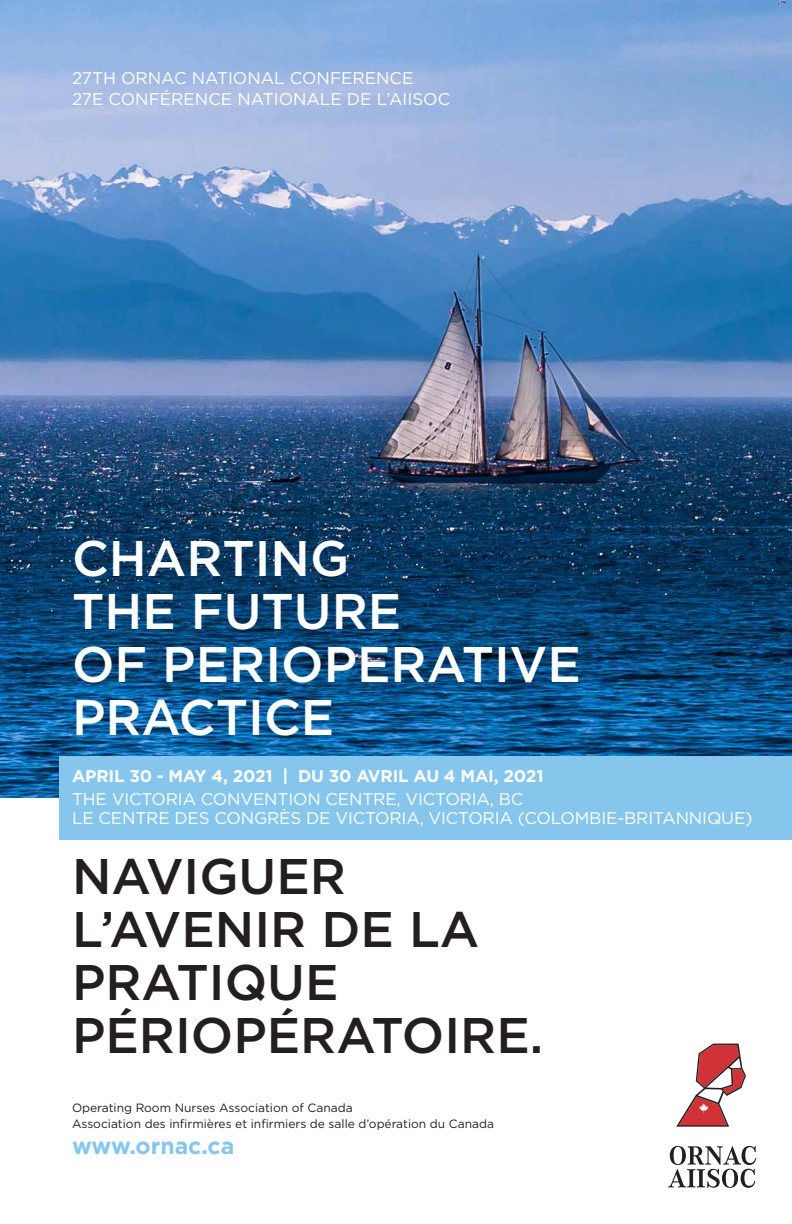
<style>
.page{position:relative;width:792px;height:1224px;background:#fff}
.page>*{position:absolute;margin:0;border:0;box-sizing:border-box;transform-origin:0 0}
.t1{font:500 50px/53px "Gotham";color:#231f20}
.t2{font:500 50px/53px "Gotham";color:#fff}
.t3{font:700 23px "Gotham";color:#86c6ed}
.t4{font:17px "Gotham";letter-spacing:-.01em;color:#fff}
.t5{font:700 17px "Gotham";letter-spacing:-.01em;color:#fff}
.t6{font:12px/16px "Gotham";color:#231f20}
</style>
<div class="page">
<img style="left:0;top:0;width:792px;height:798px">
<div style="left:59px;top:756px;width:733px;height:83px;background:#86c6ed"></div>
<svg style="left:668px;top:1146px;width:88px;height:42px"></svg>
<svg style="left:676px;top:1044px;width:70px;height:83px"></svg>
<p class="t4" style="left:72px;top:67px;width:176px">27TH ORNAC NATIONA</p>
<p class="t4" style="left:274px;top:67px;width:141px">L CON FERENCE</p>
<p class="t4" style="left:72px;top:88px;width:51px">27E CON</p>
<p class="t4" style="left:149px;top:88px;width:145px">FÉRENCE NATIONA</p>
<p class="t4" style="left:320px;top:88px;width:132px">LE DE L’AIISOC</p>
<h1 class="t2" style="left:72px;top:531px;width:510px">CHARTING<br>THE FUTURE<br>OF PERIOPERATIVE<br>PRACTICE</h1>
<p class="t5" style="left:72px;top:765px;width:473px">April 30 - May 4, 2021 | Du 30 avril au 4 mai, 2021</p>
<p class="t4" style="left:72px;top:788px;width:155px">THE VICTORIA CONV</p>
<p class="t4" style="left:253px;top:788px;width:272px">ENTION CENTRE, VICTORIA, BC</p>
<p class="t4" style="left:72px;top:807px;width:156px">LE CENTRE DES CON</p>
<p class="t4" style="left:254px;top:807px;width:422px">GRÈS DE VICTORIA, VICTORIA (COLOMBIE-BRITANN</p>
<p class="t4" style="left:702px;top:807px;width:52px">IQUE)</p>
<h1 class="t1" style="left:72px;top:849px;width:473px">NAVIGUER<br>L’AVENIR DE LA<br>PRATIQUE<br>PÉRIOPÉRATOIRE.</h1>
<p class="t6" style="left:72px;top:1099px;width:423px">OPERATING ROOM NURSES ASSOCIATION OF CANADA<br>ASSOCIATION DES INFIRMIÈRES ET INFIRMIERS DE SALLE D’OPÉRATION DU CANADA</p>
<h2 class="t3" style="left:72px;top:1132px;width:164px">www.ornac.ca</h2>
</div>
